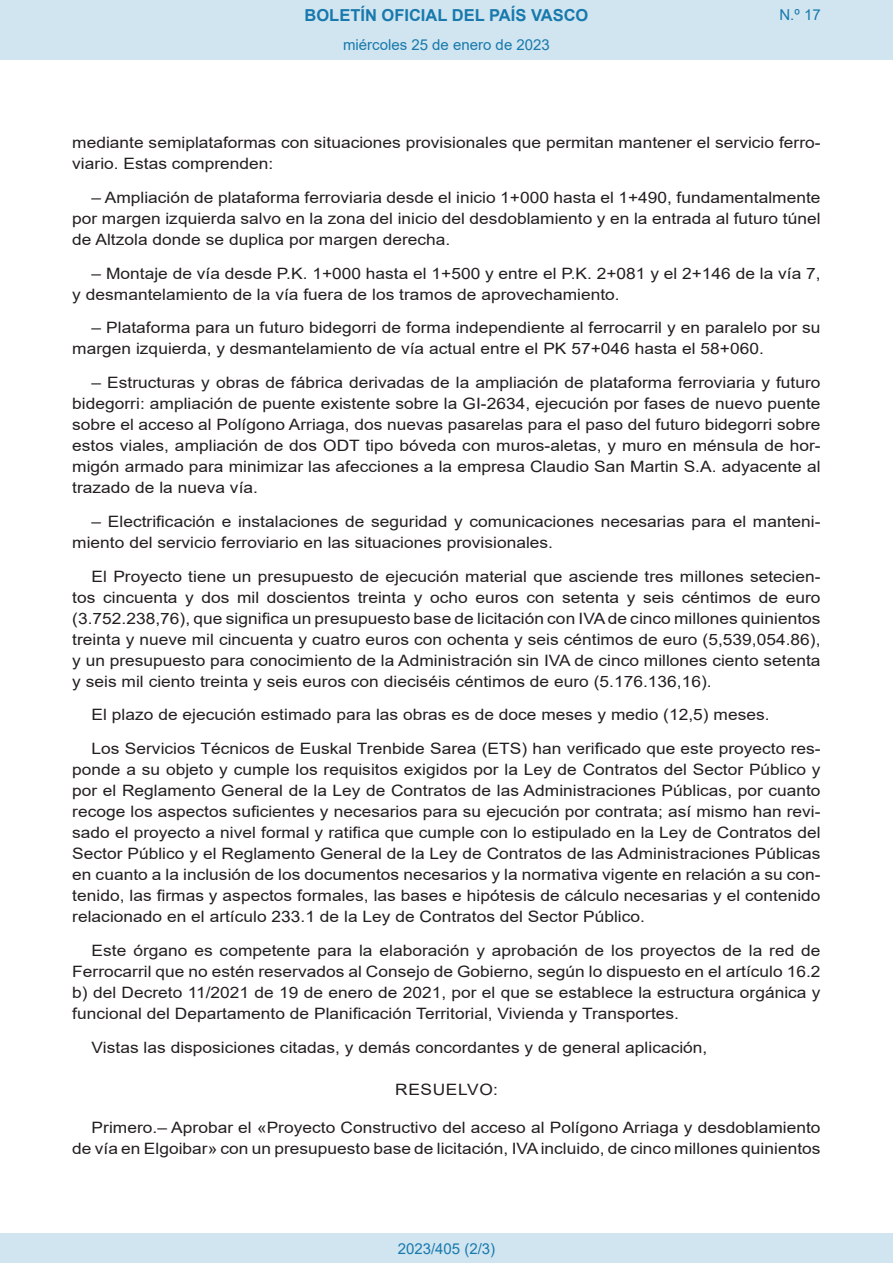
<style>
.page{position:relative;width:893px;height:1263px;background:#fff}
.page>*{position:absolute;margin:0;border:0;box-sizing:border-box;transform-origin:0 0}
.t1{font:700 16.5px "Arial";color:#1879ad}
.BOPVDetalle{font:15.6px/21px "Arial";color:#231f20;text-align:justify;scale:1.11 1}
.BOPVClave{font:15.6px "Arial";letter-spacing:.035em;color:#231f20;scale:1.11 1}
.Paginacion_Centro{font:15px "Arial";color:#1879ad}
</style>
<div class="page">
<div style="left:0;top:0;width:893px;height:60px;background:#d0e5f0"></div>
<div style="left:0;top:1233px;width:893px;height:30px;background:#d0e5f0"></div>
<p class="t1" style="left:305px;top:3px;width:285px">BOLETÍN OFICIAL DEL PAÍS VASCO</p>
<p class="Paginacion_Centro" style="left:343px;top:35px;width:208px">miércoles 25 de enero de 2023</p>
<p class="Paginacion_Centro" style="left:779px;top:5px;width:43px">N.º 17</p>
<p class="BOPVDetalle" style="left:72px;top:132px;width:676px">mediante semiplataformas con situaciones provisionales que permitan mantener el servicio ferro&shy;viario. Estas comprenden:</p>
<p class="BOPVDetalle" style="left:72px;top:187px;width:676px;text-indent:19px">– Ampliación de plataforma ferroviaria desde el inicio 1+000 hasta el 1+490, fundamentalmente por margen izquierda salvo en la zona del inicio del desdoblamiento y en la entrada al futuro túnel de Altzola donde se duplica por margen derecha.</p>
<p class="BOPVDetalle" style="left:72px;top:263px;width:676px;text-indent:19px">– Montaje de vía desde P.K. 1+000 hasta el 1+500 y entre el P.K. 2+081 y el 2+146 de la vía 7, y desmantelamiento de la vía fuera de los tramos de aprovechamiento.</p>
<p class="BOPVDetalle" style="left:72px;top:317px;width:676px;text-indent:19px">– Plataforma para un futuro bidegorri de forma independiente al ferrocarril y en paralelo por su margen izquierda, y desmantelamiento de vía actual entre el PK 57+046 hasta el 58+060.</p>
<p class="BOPVDetalle" style="left:72px;top:372px;width:676px;text-indent:19px">– Estructuras y obras de fábrica derivadas de la ampliación de plataforma ferroviaria y futuro bidegorri: ampliación de puente existente sobre la GI-2634, ejecución por fases de nuevo puente sobre el acceso al Polígono Arriaga, dos nuevas pasarelas para el paso del futuro bidegorri sobre estos viales, ampliación de dos ODT tipo bóveda con muros-aletas, y muro en ménsula de hor&shy;migón armado para minimizar las afecciones a la empresa Claudio San Martin S.A. adyacente al trazado de la nueva vía.</p>
<p class="BOPVDetalle" style="left:72px;top:511px;width:676px;text-indent:19px">– Electrificación e instalaciones de seguridad y comunicaciones necesarias para el manteni&shy;miento del servicio ferroviario en las situaciones provisionales.</p>
<p class="BOPVDetalle" style="left:72px;top:566px;width:676px;text-indent:19px">El Proyecto tiene un presupuesto de ejecución material que asciende tres millones setecien&shy;tos cincuenta y dos mil doscientos treinta y ocho euros con setenta y seis céntimos de euro (3.752.238,76), que significa un presupuesto base de licitación con IVA de cinco millones quinientos treinta y nueve mil cincuenta y cuatro euros con ochenta y seis céntimos de euro (5,539,054.86), y un presupuesto para conocimiento de la Administración sin IVA de cinco millones ciento setenta y seis mil ciento treinta y seis euros con dieciséis céntimos de euro (5.176.136,16).</p>
<p class="BOPVDetalle" style="left:92px;top:704px;width:612px">El plazo de ejecución estimado para las obras es de doce meses y medio (12,5) meses.</p>
<p class="BOPVDetalle" style="left:72px;top:738px;width:676px;text-indent:19px">Los Servicios Técnicos de Euskal Trenbide Sarea (ETS) han verificado que este proyecto res&shy;ponde a su objeto y cumple los requisitos exigidos por la Ley de Contratos del Sector Público y por el Reglamento General de la Ley de Contratos de las Administraciones Públicas, por cuanto recoge los aspectos suficientes y necesarios para su ejecución por contrata; así mismo han revi&shy;sado el proyecto a nivel formal y ratifica que cumple con lo estipulado en la Ley de Contratos del Sector Público y el Reglamento General de la Ley de Contratos de las Administraciones Públicas en cuanto a la inclusión de los documentos necesarios y la normativa vigente en relación a su con&shy;tenido, las firmas y aspectos formales, las bases e hipótesis de cálculo necesarias y el contenido relacionado en el artículo 233.1 de la Ley de Contratos del Sector Público.</p>
<p class="BOPVDetalle" style="left:72px;top:940px;width:676px;text-indent:19px">Este órgano es competente para la elaboración y aprobación de los proyectos de la red de Ferrocarril que no estén reservados al Consejo de Gobierno, según lo dispuesto en el artículo 16.2 b) del Decreto 11/2021 de 19 de enero de 2021, por el que se establece la estructura orgánica y funcional del Departamento de Planificación Territorial, Vivienda y Transportes.</p>
<p class="BOPVDetalle" style="left:92px;top:1037px;width:556px">Vistas las disposiciones citadas, y demás concordantes y de general aplicación,</p>
<p class="BOPVClave" style="left:395px;top:1079px;width:94px">RESUELVO:</p>
<p class="BOPVDetalle" style="left:72px;top:1117px;width:676px;text-align:right">Primero.– Aprobar el «Proyecto Constructivo del acceso al Polígono Arriaga y desdoblamiento de vía en Elgoibar» con un presupuesto base de licitación, IVA incluido, de cinco millones quinientos</p>
<p class="Paginacion_Centro" style="left:398px;top:1238px;width:99px">2023/405 (2/3)</p>
</div>
